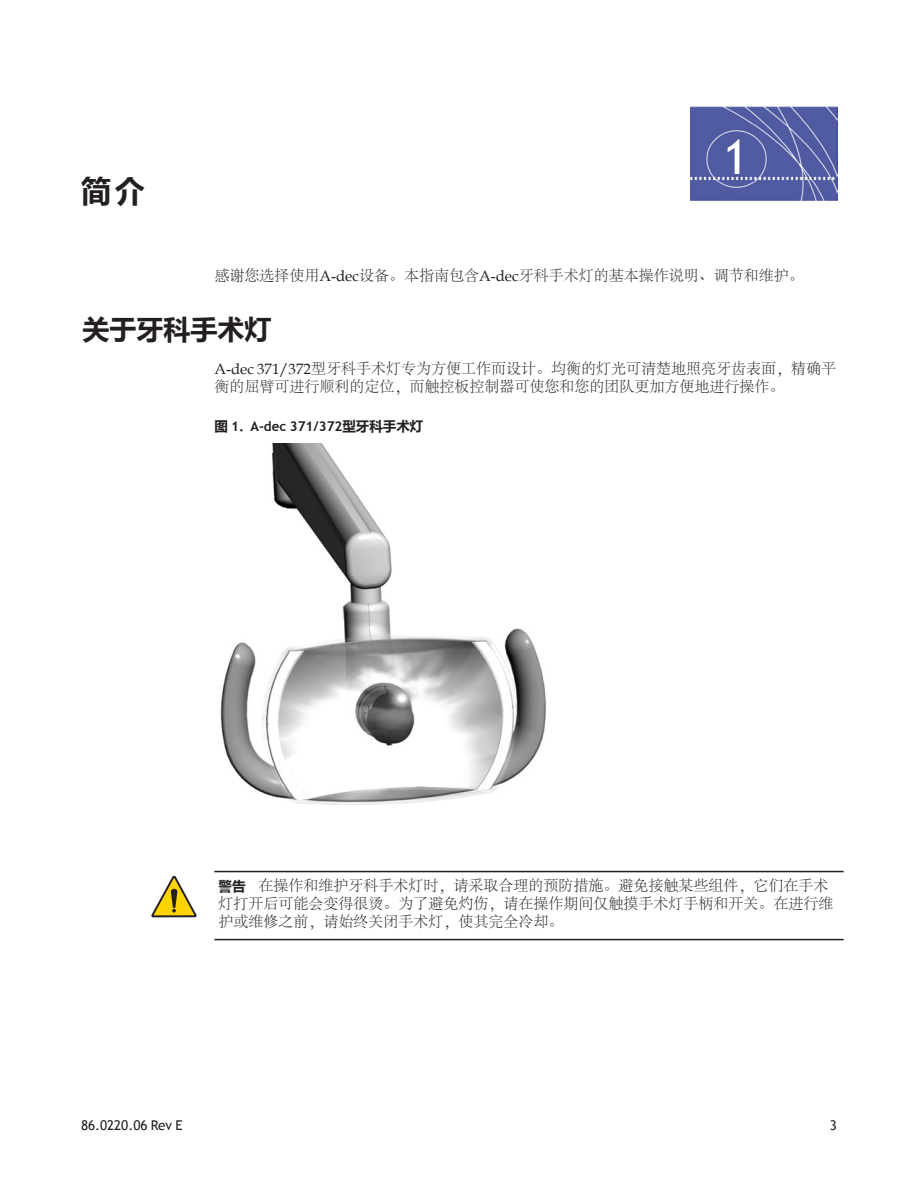
<style>
.page{position:relative;width:918px;height:1188px;background:#fff}
.page>*{position:absolute;margin:0;border:0;box-sizing:border-box;transform-origin:0 0}
.t1{font:48px "Trebuchet MS";color:#fff}
.t2{font:700 30px "Microsoft Ya Hei";color:#231f20}
.t3{font:700 27px "Microsoft Ya Hei";color:#231f20}
.t4{font:300 15px/18px "Adobe Song Std";color:#231f20}
.t5{font:700 13.5px "Trebuchet MS";color:#231f20}
.t6{font:13.5px "Trebuchet MS";color:#231f20}
.s1{font-family:"Book Antiqua";font-weight:400}
.s2{font-family:"Microsoft Ya Hei"}
.s3{font-family:"Microsoft Ya Hei";font-weight:700;font-size:13.5px}
</style>
<div class="page">
<svg style="left:691px;top:200px;width:146px;height:1px"></svg>
<img style="left:691px;top:106px;width:146px;height:94px">
<img style="left:220px;top:443px;width:327px;height:362px">
<svg style="left:151px;top:872px;width:693px;height:67px"></svg>
<hr style="left:214px;top:939px;width:630px;height:1px;background:#231f20">
<hr style="left:214px;top:871px;width:630px;height:1px;background:#231f20">
<svg style="left:152px;top:874px;width:44px;height:44px"></svg>
<h2 class="t2" style="left:81px;top:170px;width:65px">简介</h2>
<h1 class="t1" style="left:723px;top:129px;width:27px">1</h1>
<p class="t4" style="left:214px;top:267px;width:591px">感谢您选择使用<span class="s1">A-dec</span>设备。本指南包含<span class="s1">A-dec</span>牙科手术灯的基本操作说明、调节和维护。</p>
<h3 class="t3" style="left:83px;top:311px;width:190px">关于牙科手术灯</h3>
<p class="t4" style="left:214px;top:360px;width:623px"><span class="s1">A-dec 371/372</span>型牙科手术灯专为方便工作而设计。均衡的灯光可清楚地照亮牙齿表面，精确平衡的屈臂可进行顺利的定位，而触控板控制器可使您和您的团队更加方便地进行操作。</p>
<p class="t5" style="left:214px;top:418px;width:211px"><span class="s2">图</span> 1. A-dec 371/372<span class="s2">型牙科手术灯</span></p>
<p class="t4" style="left:219px;top:877px;width:617px"><span class="s3">警告</span> 在操作和维护牙科手术灯时，请采取合理的预防措施。避免接触某些组件，它们在手术灯打开后可能会变得很烫。为了避免灼伤，请在操作期间仅触摸手术灯手柄和开关。在进行维护或维修之前，请始终关闭手术灯，使其完全冷却。</p>
<p class="t6" style="left:81px;top:1118px;width:103px">86.0220.06 Rev E</p>
<p class="t6" style="left:830px;top:1118px;width:9px">3</p>
</div>
